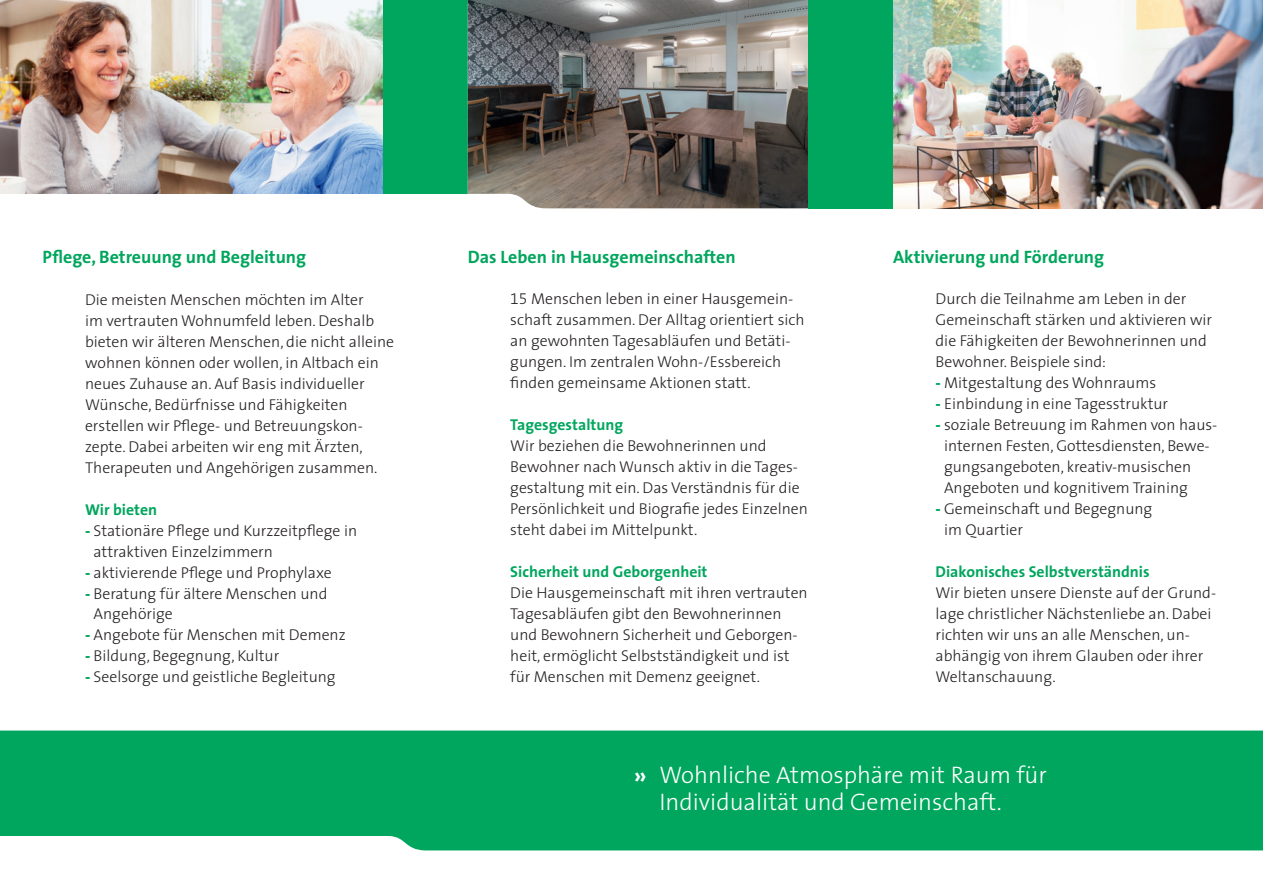
<style>
.page{position:relative;width:1263px;height:893px;background:#fff}
.page>*{position:absolute;margin:0;border:0;box-sizing:border-box;transform-origin:0 0}
.t1{font:300 24px/27px "The Sans";color:#fff}
.t2{font:700 18px "The Sans";color:#00a65d}
.t3{font:300 15.75px/21px "The Sans";color:#231f20}
.t4{font:700 15.75px "The Sans";color:#00a65d}
.s1{font-weight:800;color:#00a65d}
.s2{font-family:"The Sans Light Expert";font-weight:400}
.s3{font-weight:700}
</style>
<div class="page">
<div style="left:808px;top:0;width:85px;height:208px;background:#00a65d"></div>
<div style="left:383px;top:0;width:85px;height:194px;background:#00a65d"></div>
<div style="left:0;top:730px;width:1263px;height:120px;background:#00a65d"></div>
<img style="left:468px;top:0;width:340px;height:208px">
<img style="left:0;top:0;width:383px;height:194px">
<img style="left:893px;top:0;width:370px;height:208px">
<p class="t2" style="left:43px;top:245px;width:265px">Pflege, Betreuung und Begleitung</p>
<p class="t2" style="left:468px;top:245px;width:269px">Das Leben in Hausgemeinschaften</p>
<p class="t2" style="left:893px;top:245px;width:213px">Aktivierung und Förderung</p>
<p class="t3" style="left:85px;top:289px;width:311px">Die meisten Menschen möchten im Alter<br>im vertrauten Wohnumfeld leben. Deshalb bieten wir älteren Menschen, die nicht alleine wohnen können oder wollen, in Altbach ein neues Zuhause an. Auf Basis individueller Wünsche, Bedürfnisse und Fähigkeiten erstellen wir Pflege- und Betreuungskon&shy;zepte. Dabei arbeiten wir eng mit Ärzten, Therapeuten und Angehörigen zusammen.</p>
<p class="t4" style="left:85px;top:499px;width:74px">Wir bieten</p>
<p class="t3" style="left:94px;top:520px;width:265px;text-indent:-9px"><span class="s1">-</span> Stationäre Pflege und Kurzzeitpflege in attraktiven Einzelzimmern</p>
<p class="t3" style="left:85px;top:562px;width:248px"><span class="s1">-</span> aktivierende Pflege und Prophylaxe</p>
<p class="t3" style="left:94px;top:583px;width:235px;text-indent:-9px"><span class="s1">-</span> Beratung für ältere Menschen und<br>Angehörige</p>
<p class="t3" style="left:85px;top:625px;width:262px"><span class="s1">-</span> Angebote für Menschen mit Demenz</p>
<p class="t3" style="left:85px;top:646px;width:196px"><span class="s1">-</span> Bildung, Begegnung, Kultur</p>
<p class="t3" style="left:85px;top:667px;width:252px"><span class="s1">-</span> Seelsorge und geistliche Begleitung</p>
<p class="t3" style="left:935px;top:289px;width:278px">Durch die Teilnahme am Leben in der Gemeinschaft stärken und aktivieren wir die Fähigkeiten der Bewohnerinnen und Bewohner. Beispiele sind:</p>
<p class="t3" style="left:935px;top:373px;width:222px"><span class="s1">-</span> Mitgestaltung des Wohnraums</p>
<p class="t3" style="left:935px;top:394px;width:234px"><span class="s1">-</span> Einbindung in eine Tagesstruktur</p>
<p class="t3" style="left:944px;top:415px;width:275px;text-indent:-9px"><span class="s1">-</span> soziale Betreuung im Rahmen von haus&shy;internen Festen, Gottesdiensten, Bewe&shy;gungsangeboten, kreativ-musischen Angeboten und kognitivem Training</p>
<p class="t3" style="left:944px;top:499px;width:210px;text-indent:-9px"><span class="s1">-</span> Gemeinschaft und Begegnung im Quartier</p>
<p class="t4" style="left:935px;top:562px;width:216px">Diakonisches Selbstverständnis</p>
<p class="t3" style="left:935px;top:583px;width:282px">Wir bieten unsere Dienste auf der Grund&shy;lage christlicher Nächstenliebe an. Dabei richten wir uns an alle Menschen, un&shy;abhängig von ihrem Glauben oder ihrer Weltanschauung.</p>
<p class="t3" style="left:510px;top:289px;width:296px"><span class="s2">15</span> Menschen leben in einer Hausgemein&shy;schaft zusammen. Der Alltag orientiert sich an gewohnten Tagesabläufen und Betäti&shy;gungen. Im zentralen Wohn-/Essbereich finden gemeinsame Aktionen statt.</p>
<p class="t4" style="left:510px;top:415px;width:114px">Tagesgestaltung</p>
<p class="t3" style="left:510px;top:436px;width:299px">Wir beziehen die Bewohnerinnen und Bewohner nach Wunsch aktiv in die Tages&shy;gestaltung mit ein. Das Verständnis für die Persönlichkeit und Biografie jedes Einzelnen steht dabei im Mittelpunkt.</p>
<p class="t4" style="left:510px;top:562px;width:199px">Sicherheit und Geborgenheit</p>
<p class="t3" style="left:510px;top:583px;width:299px">Die Hausgemeinschaft mit ihren vertrauten Tagesabläufen gibt den Bewohnerinnen und Bewohnern Sicherheit und Geborgen&shy;heit, ermöglicht Selbstständigkeit und ist für Menschen mit Demenz geeignet.</p>
<h1 class="t1" style="left:659px;top:761px;width:389px;text-indent:-25px"><span class="s3">»</span> Wohnliche Atmosphäre mit Raum für<br>Individualität und Gemeinschaft.</h1>
</div>
